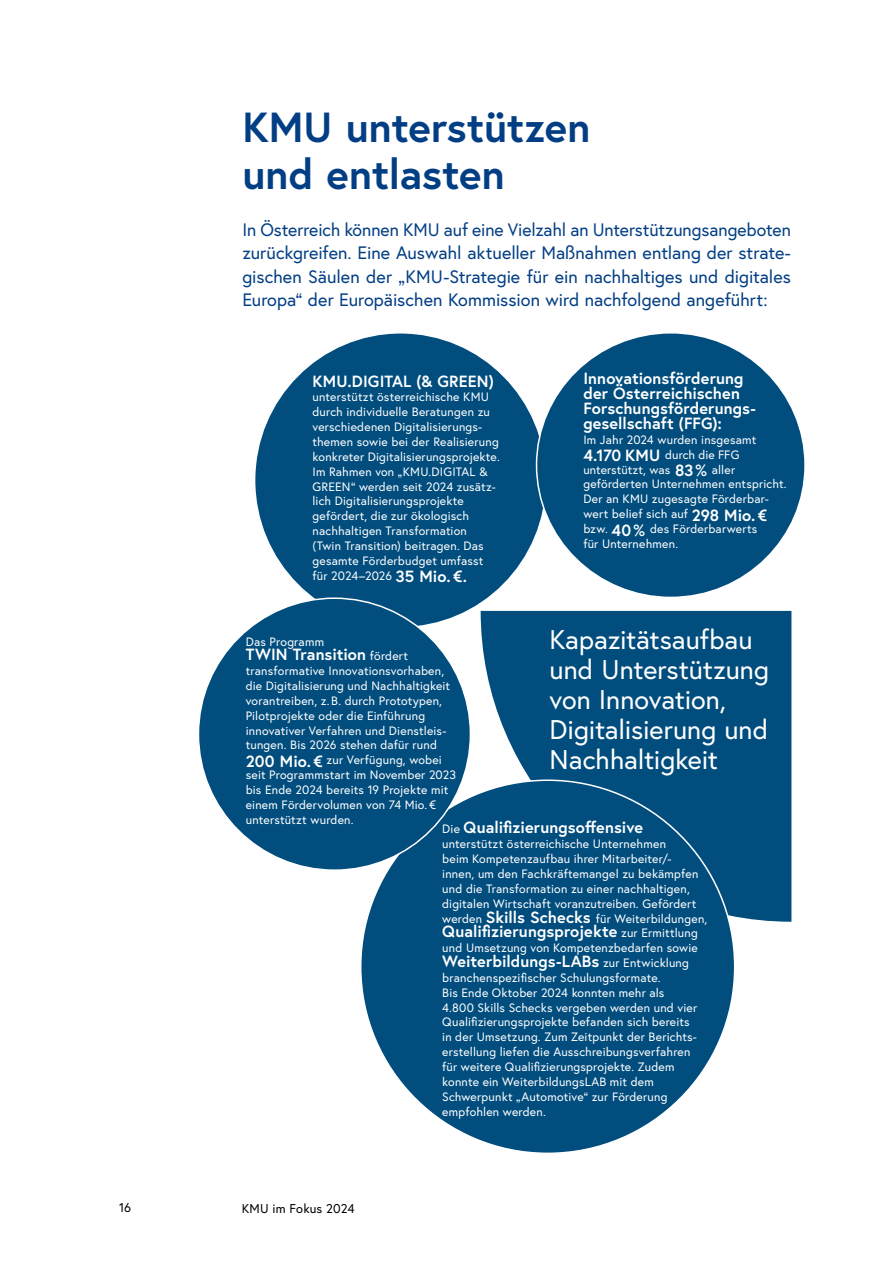
<style>
.page{position:relative;width:893px;height:1263px;background:#fff}
.page>*{position:absolute;margin:0;border:0;box-sizing:border-box;transform-origin:0 0}
._2023_H3_Head-Grafik_ohne_Inhaltv_Kopie{font:700 42px/46.8px "Europa Austria";color:#023e84}
._2023_H4{font:27px/30px "Europa Austria";letter-spacing:-.005em;color:#fff}
._2023_p_Anfangstext_blau{font:18px/23.4px "Europa Austria";color:#023e84;text-align:justify}
._2023_p_kein_Abstand{font:700 16.2px/14.9px "Europa Austria";letter-spacing:.005em;color:#fff}
.t1{font:12.75px "Europa Austria";letter-spacing:.015em;color:#000}
._2023_p_kein_Abstand-2{font:12.15px/14.9px "Europa Austria";letter-spacing:.015em;color:#fff}
.s1{font-weight:700;font-size:16.2px}
.s2{font-weight:400;font-size:12.15px}
</style>
<div class="page">
<div style="left:481px;top:611px;width:310px;height:311px;background:#004d7e"></div>
<div style="left:361px;top:780px;width:374px;height:373px;background:#004d7e;border-radius:50%"></div>
<div style="left:255px;top:333px;width:291px;height:294px;background:#004d7e;border-radius:50%"></div>
<div style="left:198px;top:598px;width:272px;height:272px;background:#004d7e;border-radius:50%"></div>
<div style="left:536px;top:333px;width:269px;height:264px;background:#004d7e;border-radius:50%"></div>
<h3 class="_2023_H3_Head-Grafik_ohne_Inhaltv_Kopie" style="left:242px;top:103px;width:350px">KMU unterstützen und entlasten</h3>
<p class="_2023_p_Anfangstext_blau" style="left:242px;top:218px;width:550px">In Österreich können KMU auf eine Vielzahl an Unterstützungsangeboten zurückgreifen. Eine Auswahl aktueller Maßnahmen entlang der strate&shy;gischen Säulen der „KMU-Strategie für ein nachhaltiges und digitales Europa“ der Europäischen Kommission wird nachfolgend angeführt:</p>
<p class="_2023_p_kein_Abstand" style="left:313px;top:373px;width:183px">KMU.DIGITAL (&amp; GREEN)</p>
<p class="_2023_p_kein_Abstand-2" style="left:313px;top:389px;width:189px">unterstützt österreichische KMU durch individuelle Beratungen zu verschiedenen Digitalisierungs&shy;themen sowie bei der Realisierung konkreter Digitalisierungsprojekte.<br>Im Rahmen von „KMU.DIGITAL &amp;<br>GREEN“ werden seit 2024 zusätz&shy;lich Digitalisierungsprojekte gefördert, die zur ökologisch nachhaltigen Transformation<br>(Twin Transition) beitragen. Das gesamte Förderbudget umfasst für 2024–2026 <span class="s1">35 Mio. €.</span></p>
<p class="_2023_p_kein_Abstand" style="left:583px;top:371px;width:173px">Innovationsförderung der Österreichischen<br>Forschungsförderungs&shy;gesellschaft (FFG):</p>
<p class="_2023_p_kein_Abstand-2" style="left:583px;top:432px;width:205px">Im Jahr 2024 wurden insgesamt<br><span class="s1">4.170 KMU</span> durch die FFG unterstützt, was <span class="s1">83%</span> aller geförderten Unternehmen entspricht.<br>Der an KMU zugesagte Förderbar&shy;wert belief sich auf <span class="s1">298 Mio. € </span>bzw. <span class="s1">40 %</span> des Förderbarwerts<br>für Unternehmen.</p>
<h4 class="_2023_H4" style="left:550px;top:624px;width:221px">Kapazitätsaufbau und Unterstützung von Innovation,<br>Digitalisierung und<br>Nachhaltigkeit</h4>
<p class="_2023_p_kein_Abstand-2" style="left:246px;top:634px;width:80px">Das Programm</p>
<p class="_2023_p_kein_Abstand" style="left:246px;top:647px;width:164px">TWIN Transition <span class="s2">fördert</span></p>
<p class="_2023_p_kein_Abstand-2" style="left:246px;top:663px;width:212px">transformative Innovationsvorhaben, die Digitalisierung und Nachhaltigkeit vorantreiben, z. B. durch Prototypen, Pilotprojekte oder die Einführung innovativer Verfahren und Dienstleis&shy;tungen. Bis 2026 stehen dafür rund <span class="s1">200 Mio. €</span> zur Verfügung, wobei seit Programmstart im November 2023 bis Ende 2024 bereits 19 Projekte mit einem Fördervolumen von 74 Mio. € unterstützt wurden.</p>
<p class="_2023_p_kein_Abstand" style="left:442px;top:820px;width:202px"><span class="s2">Die</span> Qualifizierungsoffensive</p>
<p class="_2023_p_kein_Abstand-2" style="left:442px;top:836px;width:267px">unterstützt österreichische Unternehmen<br>beim Kompetenzaufbau ihrer Mitarbeiter/-<br>innen, um den Fachkräftemangel zu bekämpfen und die Transformation zu einer nachhaltigen, digitalen Wirtschaft voranzutreiben. Gefördert werden <span class="s1">Skills Schecks</span> für Weiterbildungen,</p>
<p class="_2023_p_kein_Abstand" style="left:442px;top:924px;width:257px">Qualifizierungsprojekte <span class="s2">zur Ermittlung</span></p>
<p class="_2023_p_kein_Abstand-2" style="left:442px;top:940px;width:257px">und Umsetzung von Kompetenzbedarfen sowie</p>
<p class="_2023_p_kein_Abstand" style="left:442px;top:953px;width:248px">Weiterbildungs-LABs <span class="s2">zur Entwicklung</span></p>
<p class="_2023_p_kein_Abstand-2" style="left:442px;top:970px;width:257px">branchenspezifischer Schulungsformate.<br>Bis Ende Oktober 2024 konnten mehr als 4.800 Skills Schecks vergeben werden und vier Qualifizierungsprojekte befanden sich bereits in der Umsetzung. Zum Zeitpunkt der Berichts&shy;erstellung liefen die Ausschreibungsverfahren für weitere Qualifizierungsprojekte. Zudem konnte ein WeiterbildungsLAB mit dem Schwerpunkt „Automotive“ zur Förderung empfohlen werden.</p>
<p class="t1" style="left:119px;top:1199px;width:13px">16</p>
<p class="t1" style="left:242px;top:1200px;width:111px">KMU im Fokus 2024</p>
</div>
